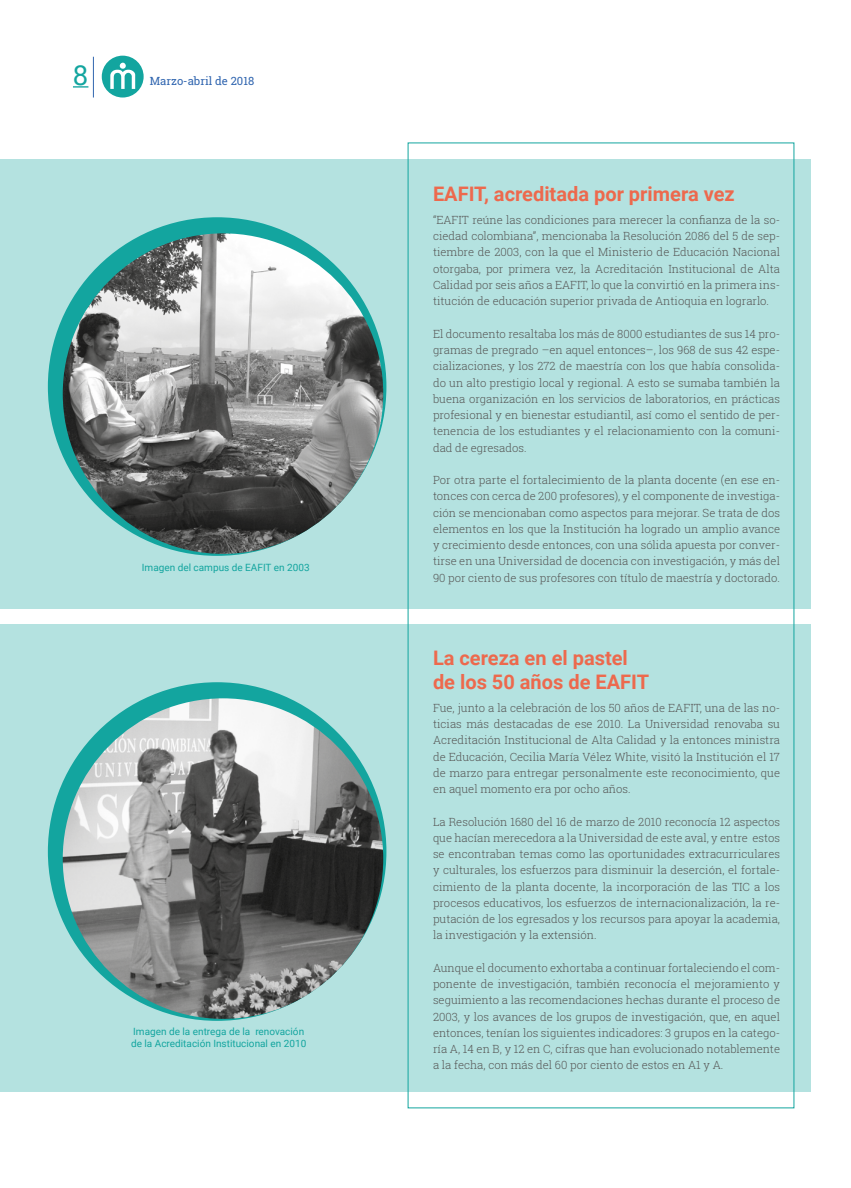
<style>
.page{position:relative;width:851px;height:1188px;background:#fff}
.page>*{position:absolute;margin:0;border:0;box-sizing:border-box;transform-origin:0 0}
.t1{font:27.5px "Roboto";color:#13a59f}
.t2{font:700 20px/24px "Roboto";color:#ed694d}
.t3{font:300 11.25px/16.2px "Roboto Slab";color:#575756;text-align:justify}
.t4{font:11.25px "Roboto Slab";color:#3065af}
.t5{font:10px/12px "Roboto";color:#13a59f}
</style>
<div class="page">
<div style="left:102px;top:56px;width:42px;height:41px;background:#13a59f;border-radius:50%"></div>
<svg style="left:110px;top:63px;width:25px;height:26px"></svg>
<hr style="left:93px;top:57px;width:1px;height:40px;background:#3065af">
<svg style="left:73px;top:86px;width:15px;height:1px"></svg>
<div style="left:0;top:159px;width:810px;height:449px;background:#b4e2e0"></div>
<div style="left:0;top:624px;width:810px;height:467px;background:#b4e2e0"></div>
<div style="left:48px;top:217px;width:338px;height:338px;background:#13a59f;border-radius:50%"></div>
<div style="left:48px;top:682px;width:338px;height:338px;background:#13a59f;border-radius:50%"></div>
<img style="left:63px;top:233px;width:320px;height:320px;border-radius:160px">
<img style="left:63px;top:698px;width:320px;height:320px;border-radius:160px">
<h1 class="t1" style="left:73px;top:56px;width:17px">8</h1>
<p class="t4" style="left:150px;top:74px;width:106px">Marzo-abril de 2018</p>
<p class="t5" style="left:142px;top:561px;width:169px">Imagen del campus de EAFIT en 2003</p>
<p class="t5" style="left:131px;top:1024px;width:177px">Imagen de la entrega de la renovación de la Acreditación Institucional en 2010</p>
<h2 class="t2" style="left:433px;top:181px;width:303px">EAFIT, acreditada por primera vez</h2>
<p class="t3" style="left:433px;top:211px;width:348px">“EAFIT reúne las condiciones para merecer la confianza de la so&shy;ciedad colombiana”, mencionaba la Resolución 2086 del 5 de sep&shy;tiembre de 2003, con la que el Ministerio de Educación Nacional otorgaba, por primera vez, la Acreditación Institucional de Alta Calidad por seis años a EAFIT, lo que la convirtió en la primera ins&shy;titución de educación superior privada de Antioquia en lograrlo.</p>
<p class="t3" style="left:433px;top:325px;width:348px">El documento resaltaba los más de 8000 estudiantes de sus 14 pro&shy;gramas de pregrado –en aquel entonces–, los 968 de sus 42 espe&shy;cializaciones, y los 272 de maestría con los que había consolida&shy;do un alto prestigio local y regional. A esto se sumaba también la buena organización en los servicios de laboratorios, en prácticas profesional y en bienestar estudiantil, así como el sentido de per&shy;tenencia de los estudiantes y el relacionamiento con la comuni&shy;dad de egresados.</p>
<p class="t3" style="left:433px;top:471px;width:348px">Por otra parte el fortalecimiento de la planta docente (en ese en&shy;tonces con cerca de 200 profesores), y el componente de investiga&shy;ción se mencionaban como aspectos para mejorar. Se trata de dos elementos en los que la Institución ha logrado un amplio avance y crecimiento desde entonces, con una sólida apuesta por conver&shy;tirse en una Universidad de docencia con investigación, y más del 90 por ciento de sus profesores con título de maestría y doctorado.</p>
<h2 class="t2" style="left:433px;top:644px;width:218px">La cereza en el pastel de los 50 años de EAFIT</h2>
<p class="t3" style="left:433px;top:699px;width:348px">Fue, junto a la celebración de los 50 años de EAFIT, una de las no&shy;ticias más destacadas de ese 2010. La Universidad renovaba su Acreditación Institucional de Alta Calidad y la entonces ministra de Educación, Cecilia María Vélez White, visitó la Institución el 17 de marzo para entregar personalmente este reconocimiento, que en aquel momento era por ocho años.</p>
<p class="t3" style="left:433px;top:812px;width:348px">La Resolución 1680 del 16 de marzo de 2010 reconocía 12 aspectos que hacían merecedora a la Universidad de este aval, y entre estos se encontraban temas como las oportunidades extracurriculares y culturales, los esfuerzos para disminuir la deserción, el fortale&shy;cimiento de la planta docente, la incorporación de las TIC a los procesos educativos, los esfuerzos de internacionalización, la re&shy;putación de los egresados y los recursos para apoyar la academia, la investigación y la extensión.</p>
<p class="t3" style="left:433px;top:959px;width:348px">Aunque el documento exhortaba a continuar fortaleciendo el com&shy;ponente de investigación, también reconocía el mejoramiento y seguimiento a las recomendaciones hechas durante el proceso de 2003, y los avances de los grupos de investigación, que, en aquel entonces, tenían los siguientes indicadores: 3 grupos en la catego&shy;ría A, 14 en B, y 12 en C, cifras que han evolucionado notablemente a la fecha, con más del 60 por ciento de estos en A1 y A.</p>
</div>
